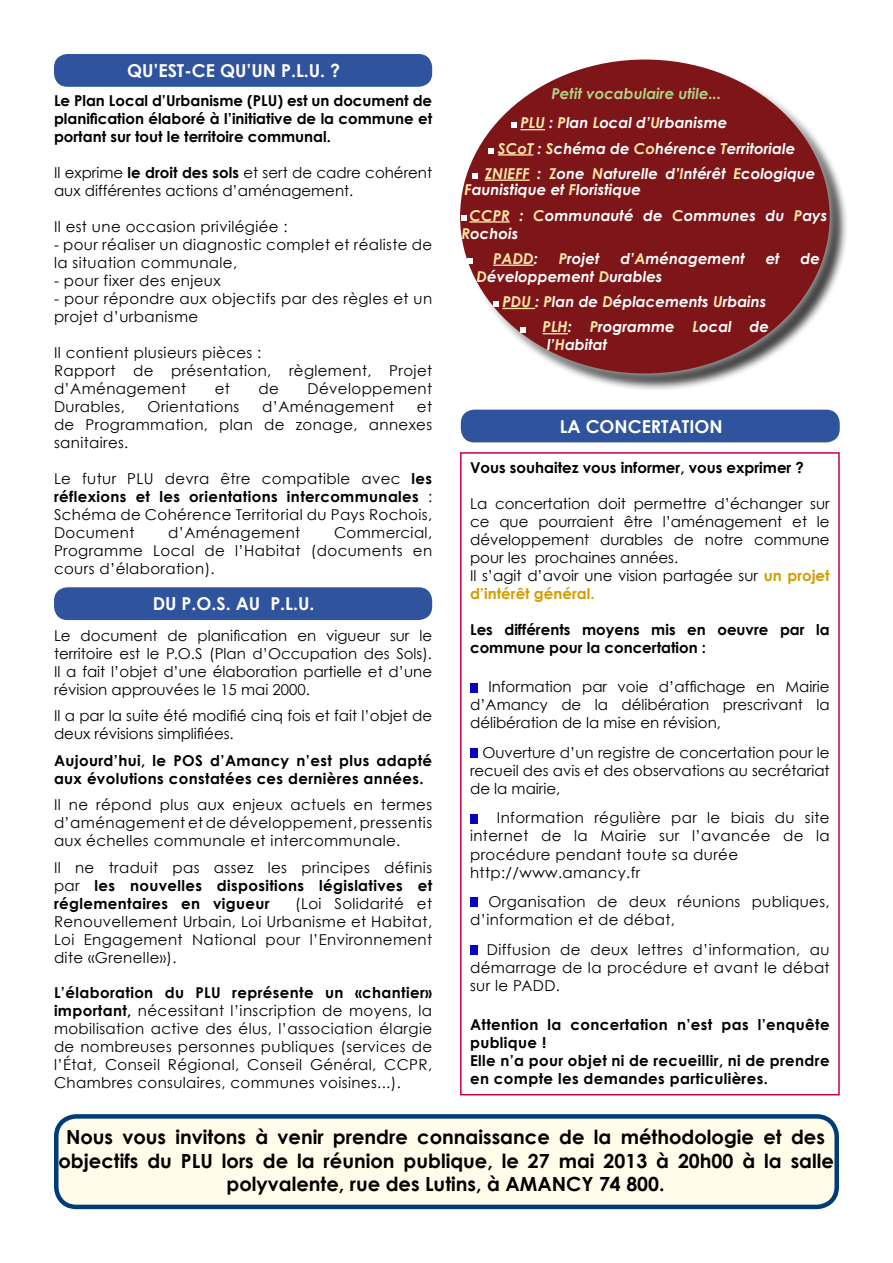
<style>
.page{position:relative;width:893px;height:1263px;background:#fff}
.page>*{position:absolute;margin:0;border:0;box-sizing:border-box;transform-origin:0 0}
.t1{font:700 19.5px/23.4px "Century Gothic";color:#000;text-align:center}
.t2{font:700 17.85px "Century Gothic";color:#fff}
.t3{font:15px/18px "Century Gothic";letter-spacing:.025em;color:#000;text-align:justify}
.t4{font:700 15px/18px "Century Gothic";letter-spacing:.025em;color:#000;text-align:justify}
.t5{font:15px/18px "Century Gothic";color:#000}
.t6{font:italic 700 15px/25.2px "Century Gothic";color:#fff}
.t7{font:700 15px/18px "Century Gothic";color:#000}
.t8{font:italic 700 15px/29.5px "Century Gothic";color:#b2d187}
.s1{font-weight:700}
.s2{font-weight:400}
.s3{color:#ffe5a8}
.s4{color:#fff}
.s5{font-weight:700;color:#d49d00}
</style>
<div class="page">
<div style="left:463px;top:62px;width:385px;height:330px;background:#000;opacity:.75"></div>
<div style="left:450px;top:50px;width:389px;height:333px;background:#fff;opacity:.75"></div>
<div style="left:460px;top:60px;width:370px;height:313px;background:#7e1518;border-radius:50%"></div>
<hr style="left:498px;top:154px;width:35px;height:2px;background:#ffe5a8">
<hr style="left:485px;top:179px;width:45px;height:2px;background:#ffe5a8">
<hr style="left:469px;top:221px;width:41px;height:2px;background:#ffe5a8">
<hr style="left:493px;top:264px;width:41px;height:2px;background:#ffe5a8">
<hr style="left:502px;top:308px;width:33px;height:1px;background:#ffe5a8">
<svg style="left:543px;top:333px;width:25px;height:1px"></svg>
<svg style="left:511px;top:123px;width:34px;height:7px"></svg>
<svg style="left:489px;top:148px;width:5px;height:6px"></svg>
<svg style="left:472px;top:173px;width:5px;height:6px"></svg>
<svg style="left:468px;top:258px;width:5px;height:6px"></svg>
<svg style="left:493px;top:301px;width:5px;height:6px"></svg>
<svg style="left:520px;top:327px;width:5px;height:5px"></svg>
<svg style="left:462px;top:215px;width:5px;height:6px"></svg>
<div style="left:56px;top:1116px;width:781px;height:91px;background:#fffce9;border-radius:20px"></div>
<div style="left:54px;top:1114px;width:785px;height:95px;border:4px solid #003c76;border-radius:20px"></div>
<div style="left:54px;top:54px;width:378px;height:33px;background:#30539d;border-radius:14px"></div>
<div style="left:461px;top:410px;width:379px;height:32px;background:#30539d;border-radius:14px"></div>
<div style="left:54px;top:587px;width:378px;height:33px;background:#30539d;border-radius:14px"></div>
<div style="left:470px;top:683px;width:8px;height:9px;background:#0700bf"></div>
<div style="left:470px;top:748px;width:8px;height:10px;background:#0700bf"></div>
<div style="left:470px;top:814px;width:8px;height:9px;background:#0700bf"></div>
<div style="left:470px;top:897px;width:8px;height:10px;background:#0700bf"></div>
<div style="left:470px;top:945px;width:8px;height:9px;background:#0700bf"></div>
<div style="left:460px;top:452px;width:380px;height:643px;border:2px solid #cd0039"></div>
<p class="t2" style="left:127px;top:59px;width:215px">QU’EST-CE QU’UN P.L.U. ?</p>
<p class="t4" style="left:54px;top:91px;width:380px">Le Plan Local d’Urbanisme (PLU) est un document de planification élaboré à l’initiative de la commune et portant sur tout le territoire communal.</p>
<p class="t5" style="left:54px;top:163px;width:380px">Il exprime <span class="s1">le droit des sols</span> et sert de cadre cohérent aux différentes actions d’aménagement.</p>
<p class="t3" style="left:54px;top:217px;width:235px">Il est une occasion privilégiée :</p>
<p class="t3" style="left:54px;top:235px;width:380px">- pour réaliser un diagnostic complet et réaliste de la situation communale,</p>
<p class="t3" style="left:54px;top:271px;width:168px">- pour fixer des enjeux</p>
<p class="t3" style="left:54px;top:289px;width:380px">- pour répondre aux objectifs par des règles et un projet d’urbanisme</p>
<p class="t3" style="left:54px;top:343px;width:380px;text-align:left">Il contient plusieurs pièces :<br>Rapport de présentation, règlement, Projet d’Aménagement</p>
<p class="t3" style="left:215px;top:379px;width:17px">et</p>
<p class="t3" style="left:259px;top:379px;width:22px">de</p>
<p class="t3" style="left:308px;top:379px;width:126px">Développement</p>
<p class="t3" style="left:54px;top:397px;width:72px">Durables,</p>
<p class="t3" style="left:148px;top:397px;width:93px">Orientations</p>
<p class="t3" style="left:262px;top:397px;width:134px">d’Aménagement</p>
<p class="t3" style="left:54px;top:397px;width:380px;text-indent:363px">et de Programmation, plan de zonage, annexes sanitaires.</p>
<p class="t3" style="left:54px;top:469px;width:380px">Le futur PLU devra être compatible avec <span class="s1">les réflexions et les orientations intercommunales</span> :<br>Schéma de Cohérence Territorial du Pays Rochois, Document</p>
<p class="t3" style="left:168px;top:523px;width:134px">d’Aménagement</p>
<p class="t3" style="left:54px;top:523px;width:380px;text-indent:280px">Commercial, Programme Local de l’Habitat (documents en cours d’élaboration).</p>
<p class="t2" style="left:153px;top:593px;width:163px">DU P.O.S. AU P.L.U.</p>
<p class="t3" style="left:54px;top:626px;width:380px">Le document de planification en vigueur sur le territoire est le P.O.S (Plan d’Occupation des Sols).<br>Il a fait l’objet d’une élaboration partielle et d’une révision approuvées le 15 mai 2000.</p>
<p class="t5" style="left:54px;top:706px;width:380px">Il a par la suite été modifié cinq fois et fait l’objet de deux révisions simplifiées.</p>
<p class="t4" style="left:54px;top:751px;width:380px">Aujourd’hui, le POS d’Amancy n’est plus adapté aux évolutions constatées ces dernières années.</p>
<p class="t3" style="left:54px;top:795px;width:380px">Il ne répond plus aux enjeux actuels en termes d’aménagement et de développement, pressentis aux échelles communale et intercommunale.</p>
<p class="t4" style="left:54px;top:858px;width:380px"><span class="s2">Il ne traduit pas assez les principes définis par</span> les nouvelles dispositions législatives et réglementaires en vigueur</p>
<p class="t3" style="left:54px;top:894px;width:380px;text-indent:241px">(Loi Solidarité et Renouvellement Urbain, Loi Urbanisme et Habitat, Loi Engagement National pour l’Environnement dite «Grenelle»).</p>
<p class="t3" style="left:54px;top:983px;width:380px"><span class="s1">L’élaboration du PLU représente un «chantier» important,</span> nécessitant l’inscription de moyens, la mobilisation active des élus, l’association élargie de nombreuses personnes publiques (services de l’État, Conseil Régional, Conseil Général, CCPR, Chambres consulaires, communes voisines...).</p>
<p class="t8" style="left:520px;top:78px;width:208px;text-indent:31px">Petit vocabulaire utile...<br><span class="s3">PLU</span> <span class="s4">:</span> <span class="s3">P</span><span class="s4">lan</span> <span class="s3">L</span><span class="s4">ocal d’</span><span class="s3">U</span><span class="s4">rbanisme</span></p>
<p class="t6" style="left:485px;top:135px;width:332px;text-align:center"><span class="s3">SCoT</span> : <span class="s3">S</span>chéma de <span class="s3">Co</span>hérence <span class="s3">T</span>erritoriale<br><span class="s3">ZNIEFF</span> : <span class="s3">Z</span>one <span class="s3">N</span>aturelle d’<span class="s3">I</span>ntérêt <span class="s3">E</span>cologique</p>
<p class="t6" style="left:469px;top:177px;width:360px;text-indent:-5px"><span class="s3">F</span>aunistique et <span class="s3">F</span>loristique<br><span class="s3">CCPR</span> : <span class="s3">C</span>ommunauté de <span class="s3">C</span>ommunes du <span class="s3">P</span>ays</p>
<p class="t6" style="left:493px;top:220px;width:46px;text-indent:-32px"><span class="s3">R</span>ochois<br><span class="s3">PADD</span>:</p>
<p class="t6" style="left:559px;top:245px;width:42px"><span class="s3">P</span>rojet</p>
<p class="t6" style="left:620px;top:245px;width:126px">d’<span class="s3">A</span>ménagement</p>
<p class="t6" style="left:766px;top:245px;width:16px">et</p>
<p class="t6" style="left:801px;top:245px;width:21px">de</p>
<p class="t6" style="left:477px;top:263px;width:188px"><span class="s3">D</span>éveloppement <span class="s3">D</span>urables</p>
<p class="t6" style="left:502px;top:289px;width:266px"><span class="s3">PDU</span> : <span class="s3">P</span>lan de <span class="s3">D</span>éplacements <span class="s3">U</span>rbains</p>
<p class="t6" style="left:543px;top:314px;width:228px"><span class="s3">PLH</span>: <span class="s3">P</span>rogramme <span class="s3">L</span>ocal de</p>
<p class="t6" style="left:547px;top:332px;width:62px">l’<span class="s3">H</span>abitat</p>
<p class="t2" style="left:560px;top:415px;width:164px">LA CONCERTATION</p>
<p class="t7" style="left:470px;top:459px;width:335px">Vous souhaitez vous informer, vous exprimer ?</p>
<p class="t5" style="left:470px;top:495px;width:361px">La concertation doit permettre d’échanger sur ce que pourraient être l’aménagement et le développement durables de notre commune pour les prochaines années.<br>Il s’agit d’avoir une vision partagée sur <span class="s5">un projet d’intérêt général.</span></p>
<p class="t7" style="left:470px;top:621px;width:361px">Les différents moyens mis en oeuvre par la commune pour la concertation :</p>
<p class="t3" style="left:470px;top:678px;width:361px;text-indent:18px">Information par voie d’affichage en Mairie d’Amancy de la délibération prescrivant la délibération de la mise en révision,</p>
<p class="t3" style="left:470px;top:743px;width:361px;text-indent:12px">Ouverture d’un registre de concertation pour le recueil des avis et des observations au secrétariat de la mairie,</p>
<p class="t3" style="left:470px;top:809px;width:361px;text-align:left;text-indent:27px">Information régulière par le biais du site internet de la Mairie sur l’avancée de la procédure pendant toute sa durée http://www.amancy.fr</p>
<p class="t3" style="left:470px;top:892px;width:361px;text-indent:18px">Organisation de deux réunions publiques, d’information et de débat,</p>
<p class="t3" style="left:470px;top:940px;width:361px;text-indent:17px">Diffusion de deux lettres d’information, au démarrage de la procédure et avant le débat sur le PADD.</p>
<p class="t4" style="left:470px;top:1015px;width:361px;text-align:left">Attention la concertation n’est pas l’enquête publique !<br>Elle n’a pour objet ni de recueillir, ni de prendre en compte les demandes particulières.</p>
<h1 class="t1" style="left:58px;top:1125px;width:777px">Nous vous invitons à venir prendre connaissance de la méthodologie et des objectifs du PLU lors de la réunion publique, le 27 mai 2013 à 20h00 à la salle polyvalente, rue des Lutins, à AMANCY 74 800.</h1>
</div>
